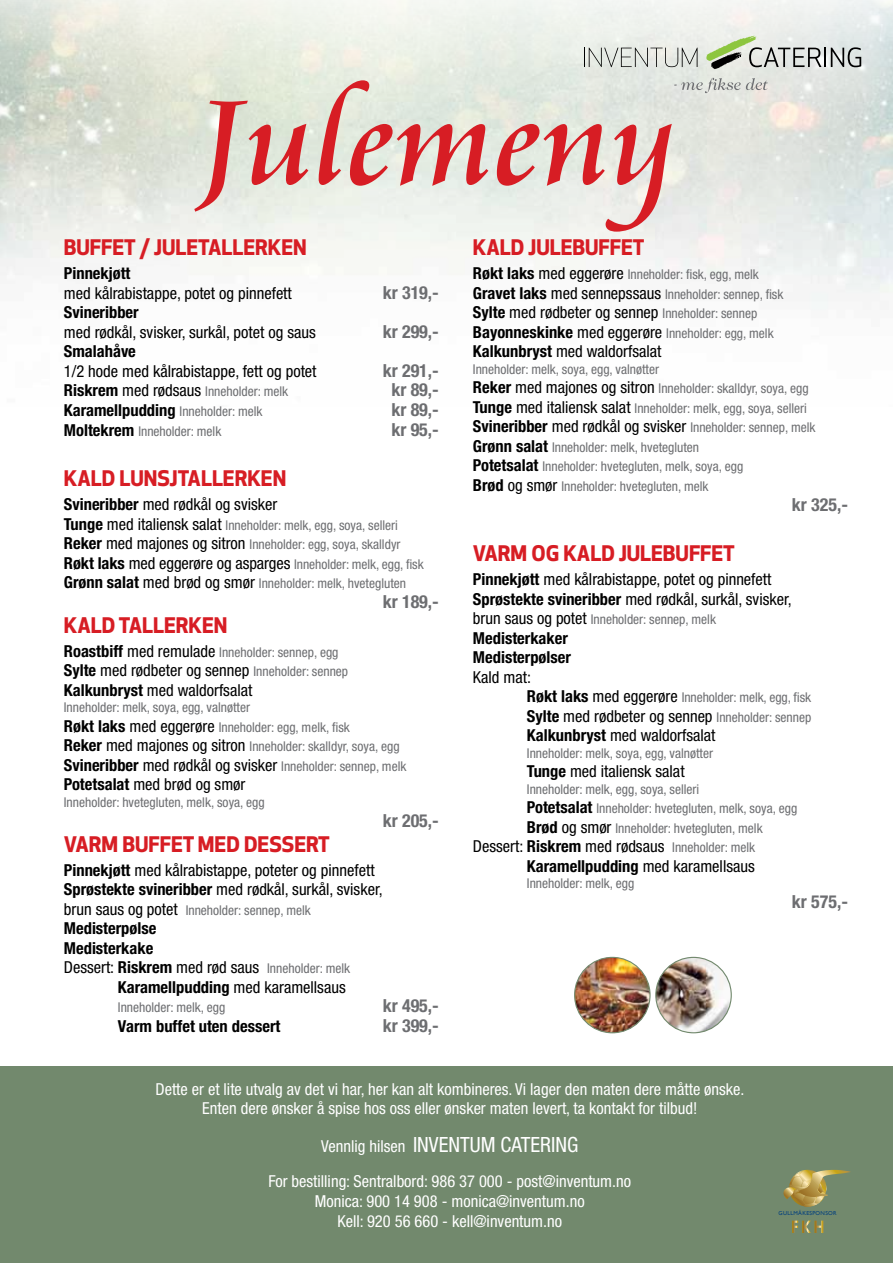
<style>
.page{position:relative;width:893px;height:1263px;background:#fff}
.page>*{position:absolute;margin:0;border:0;box-sizing:border-box;transform-origin:0 0}
.t1{font:132.45px "Cataneo BT";color:#d71d24}
.t2{font:700 21px "Apex New";color:#d71d24}
.t3{font:condensed 21px "Helvetica Neue";color:#fff}
.t4{font:700 condensed 18px "Helvetica Neue";color:#6d6e71}
.t5{font:condensed 16.5px/19.5px "Helvetica Neue";color:#000}
.t6{font:condensed 16.5px/19.8px "Helvetica Neue";color:#fff;text-align:center}
.t7{font:700 condensed 16.5px/19.5px "Helvetica Neue";color:#000}
.t8{font:condensed 13.5px/19.5px "Helvetica Neue";color:#6d6e71}
.t9{font:5.7px "Gill Sans";letter-spacing:.05em;color:#003e7e}
.s1{font-weight:700;font-size:16.5px;color:#000}
.s2{font-size:16.5px;color:#000}
.s3{font-weight:400;font-size:13.5px;color:#6d6e71}
.s4{font-weight:700}
.s5{font-size:13.5px;color:#6d6e71}
.s6{font-weight:400}
.s7{font-size:16.5px}
</style>
<div class="page">
<img style="left:0;top:0;width:893px;height:310px">
<div style="left:0;top:1067px;width:893px;height:196px;background:#72896d"></div>
<svg style="left:783px;top:1170px;width:68px;height:37px"></svg>
<svg style="left:792px;top:1220px;width:31px;height:13px"></svg>
<svg style="left:584px;top:48px;width:113px;height:19px;background:#c8cbc6"></svg>
<svg style="left:674px;top:78px;width:94px;height:15px"></svg>
<svg style="left:706px;top:36px;width:155px;height:33px;background:#bdc3b7"></svg>
<img style="left:656px;top:957px;width:75px;height:76px;border-radius:38px">
<div style="left:655px;top:957px;width:77px;height:76px;border:1px solid #72896d;border-radius:50%"></div>
<img style="left:575px;top:957px;width:75px;height:76px;border-radius:38px">
<div style="left:574px;top:957px;width:77px;height:76px;border:1px solid #72896d;border-radius:50%"></div>
<h1 class="t1" style="left:201px;top:60px;width:477px">Julemeny</h1>
<h2 class="t2" style="left:64px;top:232px;width:244px">BUFFET / JULETALLERKEN</h2>
<p class="t7" style="left:64px;top:263px;width:68px">Pinnekjøtt</p>
<p class="t5" style="left:64px;top:283px;width:229px">med kålrabistappe, potet og pinnefett</p>
<h3 class="t4" style="left:383px;top:282px;width:58px">kr 319,-</h3>
<p class="t7" style="left:64px;top:302px;width:76px">Svineribber</p>
<p class="t5" style="left:64px;top:322px;width:253px">med rødkål, svisker, surkål, potet og saus</p>
<h3 class="t4" style="left:383px;top:321px;width:58px">kr 299,-</h3>
<p class="t7" style="left:64px;top:341px;width:74px">Smalahåve</p>
<p class="t5" style="left:64px;top:361px;width:254px">1/2 hode med kålrabistappe, fett og potet</p>
<h3 class="t4" style="left:383px;top:360px;width:58px">kr 291,-</h3>
<p class="t8" style="left:64px;top:382px;width:226px"><span class="s1">Riskrem</span> <span class="s2">med rødsaus</span> Inneholder: melk</p>
<h3 class="t4" style="left:391px;top:379px;width:49px">kr 89,-</h3>
<p class="t7" style="left:64px;top:400px;width:200px">Karamellpudding <span class="s3">Inneholder: melk</span></p>
<h3 class="t4" style="left:391px;top:399px;width:49px">kr 89,-</h3>
<p class="t8" style="left:64px;top:421px;width:159px"><span class="s1">Moltekrem</span> Inneholder: melk</p>
<h3 class="t4" style="left:391px;top:418px;width:49px">kr 95,-</h3>
<h2 class="t2" style="left:64px;top:463px;width:224px">KALD LUNSJTALLERKEN</h2>
<p class="t5" style="left:64px;top:494px;width:215px"><span class="s4">Svineribber</span> med rødkål og svisker</p>
<p class="t8" style="left:64px;top:515px;width:361px"><span class="s1">Tunge</span> <span class="s2">med italiensk salat</span> Inneholder: melk, egg, soya, selleri <span class="s1">Reker</span> <span class="s2">med majones og sitron</span> Inneholder: egg, soya, skalldyr <span class="s1">Røkt laks</span> <span class="s2">med eggerøre og asparges</span> Inneholder: melk, egg, fisk <span class="s1">Grønn salat</span> <span class="s2">med brød og smør</span> Inneholder: melk, hvetegluten</p>
<h3 class="t4" style="left:383px;top:590px;width:58px">kr 189,-</h3>
<h2 class="t2" style="left:64px;top:610px;width:165px">KALD TALLERKEN</h2>
<p class="t8" style="left:64px;top:642px;width:276px"><span class="s1">Roastbiff</span> <span class="s2">med remulade</span> Inneholder: sennep, egg</p>
<p class="t5" style="left:64px;top:661px;width:286px"><span class="s4">Sylte</span> med rødbeter og sennep <span class="s5">Inneholder: sennep<br></span><span class="s4">Kalkunbryst</span> med waldorfsalat</p>
<p class="t8" style="left:64px;top:698px;width:344px">Inneholder: melk, soya, egg, valnøtter<br><span class="s1">Røkt laks</span> <span class="s2">med eggerøre</span> Inneholder: egg, melk, fisk<br><span class="s1">Reker</span> <span class="s2">med majones og sitron</span> Inneholder: skalldyr, soya, egg <span class="s1">Svineribber</span> <span class="s2">med rødkål og svisker</span> Inneholder: sennep, melk</p>
<p class="t5" style="left:64px;top:775px;width:183px"><span class="s4">Potetsalat</span> med brød og smør</p>
<p class="t8" style="left:64px;top:792px;width:202px">Inneholder: hvetegluten, melk, soya, egg</p>
<h3 class="t4" style="left:383px;top:809px;width:58px">kr 205,-</h3>
<h2 class="t2" style="left:64px;top:829px;width:267px">VARM BUFFET MED DESSERT</h2>
<p class="t5" style="left:64px;top:860px;width:320px"><span class="s4">Pinnekjøtt</span> med kålrabistappe, poteter og pinnefett<br><span class="s4">Sprøstekte svineribber</span> med rødkål, surkål, svisker,</p>
<p class="t8" style="left:64px;top:900px;width:248px"><span class="s2">brun saus og potet</span> Inneholder: sennep, melk</p>
<p class="t7" style="left:64px;top:918px;width:94px">Medisterpølse</p>
<p class="t7" style="left:64px;top:938px;width:91px">Medisterkake</p>
<p class="t5" style="left:64px;top:958px;width:288px">Dessert: <span class="s4">Riskrem</span> med rød saus <span class="s5">Inneholder: melk</span></p>
<p class="t7" style="left:118px;top:977px;width:229px">Karamellpudding <span class="s6">med karamellsaus</span></p>
<p class="t8" style="left:118px;top:998px;width:109px">Inneholder: melk, egg</p>
<h3 class="t4" style="left:383px;top:995px;width:58px">kr 495,-</h3>
<p class="t7" style="left:118px;top:1016px;width:164px">Varm buffet uten dessert</p>
<h3 class="t4" style="left:383px;top:1014px;width:58px">kr 399,-</h3>
<h2 class="t2" style="left:473px;top:232px;width:173px">KALD JULEBUFFET</h2>
<p class="t8" style="left:473px;top:265px;width:312px"><span class="s1">Røkt laks</span> <span class="s2">med eggerøre</span> Inneholder: fisk, egg, melk<br><span class="s1">Gravet laks</span> <span class="s2">med sennepssaus</span> Inneholder: sennep, fisk</p>
<p class="t5" style="left:473px;top:303px;width:286px"><span class="s4">Sylte</span> med rødbeter og sennep <span class="s5">Inneholder: sennep</span></p>
<p class="t8" style="left:473px;top:323px;width:302px"><span class="s1">Bayonneskinke</span> <span class="s2">med eggerøre</span> Inneholder: egg, melk</p>
<p class="t5" style="left:473px;top:342px;width:190px"><span class="s4">Kalkunbryst</span> med waldorfsalat</p>
<p class="t8" style="left:473px;top:359px;width:344px">Inneholder: melk, soya, egg, valnøtter<br><span class="s1">Reker</span> <span class="s2">med majones og sitron</span> Inneholder: skalldyr, soya, egg <span class="s1">Tunge</span> <span class="s2">med italiensk salat</span> Inneholder: melk, egg, soya, selleri <span class="s1">Svineribber</span> <span class="s2">med rødkål og svisker</span> Inneholder: sennep, melk <span class="s1">Grønn salat</span> Inneholder: melk, hvetegluten<br><span class="s1">Potetsalat</span> Inneholder: hvetegluten, melk, soya, egg<br><span class="s1">Brød</span> <span class="s2">og smør</span> Inneholder: hvetegluten, melk</p>
<h3 class="t4" style="left:792px;top:493px;width:58px">kr 325,-</h3>
<h2 class="t2" style="left:473px;top:538px;width:263px">VARM OG KALD JULEBUFFET</h2>
<p class="t5" style="left:473px;top:569px;width:320px"><span class="s4">Pinnekjøtt</span> med kålrabistappe, potet og pinnefett<br><span class="s4">Sprøstekte svineribber</span> med rødkål, surkål, svisker,</p>
<p class="t8" style="left:473px;top:609px;width:245px"><span class="s2">brun saus og potet</span> Inneholder: sennep, melk</p>
<p class="t7" style="left:473px;top:628px;width:99px">Medisterkaker<br>Medisterpølser</p>
<p class="t5" style="left:473px;top:667px;width:60px">Kald mat:</p>
<p class="t8" style="left:527px;top:687px;width:286px"><span class="s1">Røkt laks</span> <span class="s2">med eggerøre</span> Inneholder: melk, egg, fisk</p>
<p class="t5" style="left:527px;top:706px;width:286px"><span class="s4">Sylte</span> med rødbeter og sennep <span class="s5">Inneholder: sennep<br></span><span class="s4">Kalkunbryst</span> med waldorfsalat</p>
<p class="t8" style="left:527px;top:743px;width:188px">Inneholder: melk, soya, egg, valnøtter</p>
<p class="t5" style="left:527px;top:761px;width:159px"><span class="s4">Tunge</span> med italiensk salat</p>
<p class="t8" style="left:527px;top:779px;width:272px">Inneholder: melk, egg, soya, selleri<br><span class="s1">Potetsalat</span> Inneholder: hvetegluten, melk, soya, egg<br><span class="s1">Brød</span> <span class="s2">og smør</span> Inneholder: hvetegluten, melk</p>
<p class="t5" style="left:473px;top:836px;width:284px;text-align:right">Dessert: <span class="s4">Riskrem</span> med rødsaus <span class="s5">Inneholder: melk<br></span><span class="s4">Karamellpudding</span> med karamellsaus</p>
<p class="t8" style="left:527px;top:873px;width:109px">Inneholder: melk, egg</p>
<h3 class="t4" style="left:792px;top:890px;width:58px">kr 575,-</h3>
<p class="t6" style="left:156px;top:1079px;width:591px">Dette er et lite utvalg av det vi har, her kan alt kombineres. Vi lager den maten dere måtte ønske.<br>Enten dere ønsker å spise hos oss eller ønsker maten levert, ta kontakt for tilbud!</p>
<h2 class="t3" style="left:321px;top:1133px;width:259px"><span class="s7">Vennlig hilsen</span> Inventum Catering</h2>
<p class="t6" style="left:268px;top:1171px;width:364px">For bestilling: Sentralbord: 986 37 000 - post@inventum.no<br>Monica: 900 14 908 - monica@inventum.no<br>Kell: 920 56 660 - kell@inventum.no</p>
<p class="t9" style="left:778px;top:1210px;width:60px">GULLMÅKESPONSOR</p>
</div>
